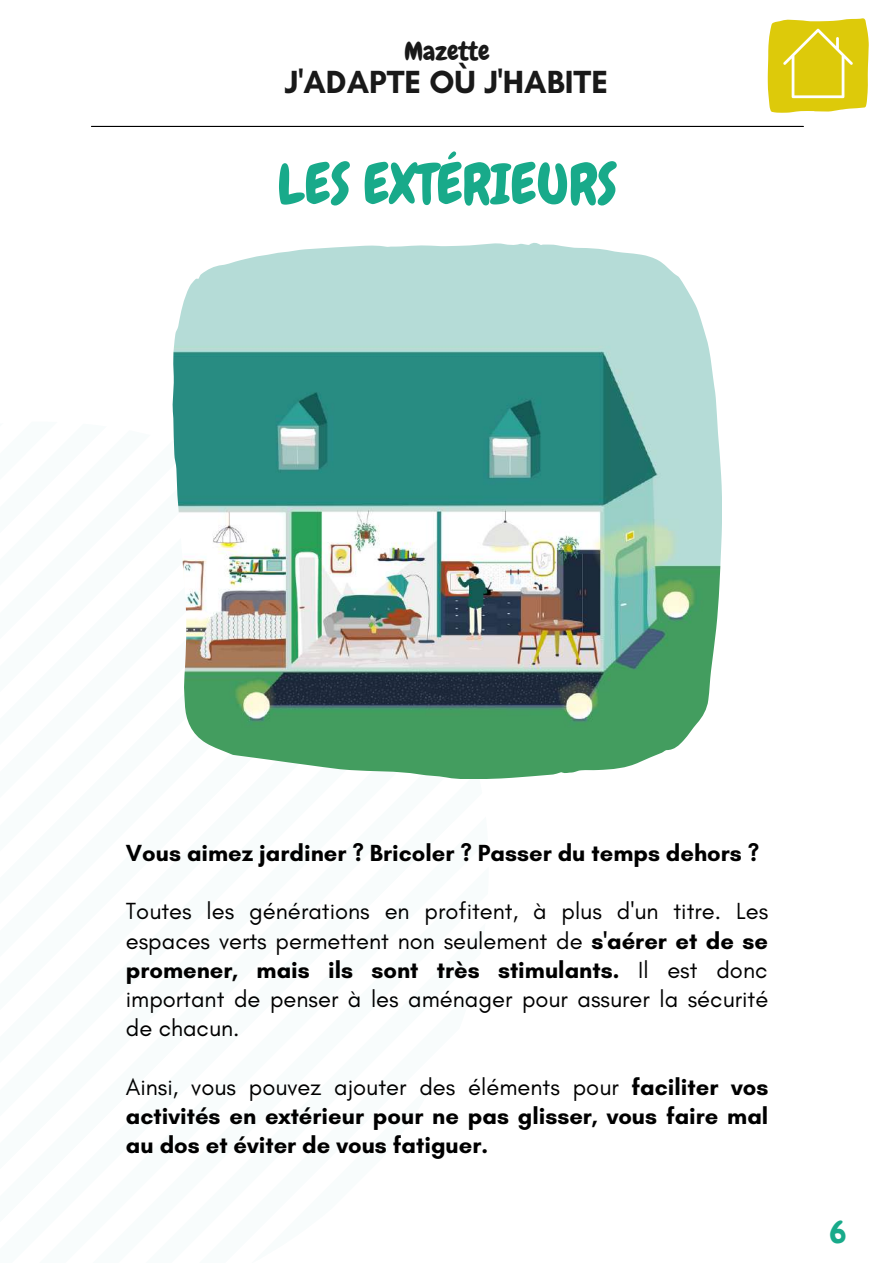
<style>
.page{position:relative;width:893px;height:1264px;background:#fff}
.page>*{position:absolute;margin:0;border:0;box-sizing:border-box;transform-origin:0 0}
.t1{font:55.5px "Chewy";color:#18aa8a}
.t2{font:700 32.55px "Glacial Indifference";color:#191919}
.t3{font:31.35px "Chewy";color:#18aa8a}
.t4{font:25.65px "Chewy";color:#191919}
.t5{font:23.7px/29.2px "Glacial Indifference";color:#000;text-align:justify}
.t6{font:700 23.7px/29.2px "Glacial Indifference";color:#000;text-align:justify}
.s1{font-weight:700}
.s2{font-weight:400}
</style>
<div class="page">
<hr style="left:91px;top:126px;width:712px;height:1px;background:#000">
<svg style="left:767px;top:18px;width:101px;height:95px;background:#e1d12c"></svg>
<img style="left:172px;top:243px;width:549px;height:535px">
<p class="t4" style="left:404px;top:35px;width:87px">Mazette</p>
<h2 class="t2" style="left:284px;top:62px;width:325px">J'ADAPTE OÙ J'HABITE</h2>
<h1 class="t1" style="left:277px;top:149px;width:341px">LES EXTÉRIEURS</h1>
<p class="t6" style="left:126px;top:837px;width:635px">Vous aimez jardiner ? Bricoler ? Passer du temps dehors ?</p>
<p class="t5" style="left:126px;top:896px;width:644px">Toutes les générations en profitent, à plus d'un titre. Les espaces verts permettent non seulement de <span class="s1">s'aérer et de se promener, mais ils sont très stimulants.</span> Il est donc important de penser à les aménager pour assurer la sécurité de chacun.</p>
<p class="t6" style="left:126px;top:1071px;width:644px"><span class="s2">Ainsi, vous pouvez ajouter des éléments pour</span> faciliter vos activités en extérieur pour ne pas glisser, vous faire mal au dos et éviter de vous fatiguer.</p>
<h3 class="t3" style="left:829px;top:1211px;width:18px">6</h3>
</div>
